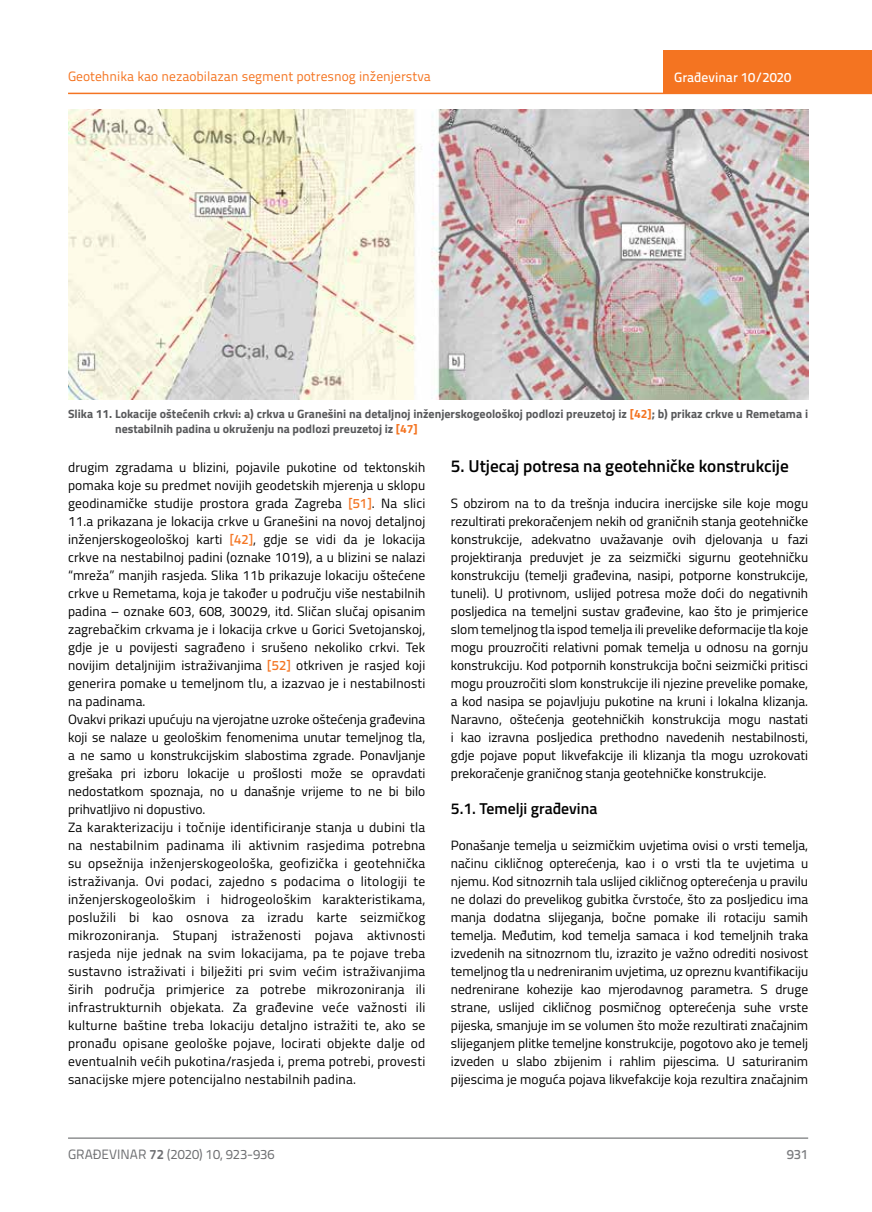
<style>
.page{position:relative;width:872px;height:1212px;background:#fff}
.page>*{position:absolute;margin:0;border:0;box-sizing:border-box;transform-origin:0 0}
.t1{font:600 17.25px "Titillium";color:#000}
.t2{font:600 15.75px "Titillium";color:#000}
.t3{font:13.5px/18px "Titillium";letter-spacing:.01em;color:#000;text-align:justify}
.t4{font:13.5px "Titillium Text 22 L";color:#f47421}
.t5{font:13.5px "Titillium Text 22 L";color:#6d6e71}
.t6{font:500 13.5px "Titillium Text 22 L";color:#fff}
.t7{font:500 13.5px "Titillium Text 22 L";color:#797a7d}
.t8{font:700 12px/15px "Titillium";color:#58595b}
.s1{color:#f47421}
.s2{font-family:"Titillium Text 22 L";font-weight:500;color:#f47421}
.s3{font-weight:700}
</style>
<div class="page">
<hr style="left:68px;top:93px;width:804px;height:1px;background:#f47421">
<div style="left:663px;top:50px;width:209px;height:44px;background:#f47421"></div>
<hr style="left:68px;top:1138px;width:740px;height:1px;background:#58595b">
<img style="left:68px;top:109px;width:740px;height:291px">
<p class="t4" style="left:68px;top:66px;width:364px">Geotehnika kao nezaobilazan segment potresnog inženjerstva</p>
<p class="t6" style="left:674px;top:67px;width:118px">Građevinar 10/2020</p>
<p class="t8" style="left:115px;top:405px;width:694px;text-indent:-47px">Slika 11. Lokacije oštećenih crkvi: a) crkva u Granešini na detaljnoj inženjerskogeološkoj podlozi preuzetoj iz <span class="s1">[42]</span>; b) prikaz crkve u Remetama i nestabilnih padina u okruženju na podlozi preuzetoj iz <span class="s1">[47]</span></p>
<p class="t3" style="left:68px;top:457px;width:359px;text-align:left">drugim zgradama u blizini, pojavile pukotine od tektonskih pomaka koje su predmet novijih geodetskih mjerenja u sklopu geodinamičke studije prostora grada Zagreba <span class="s2">[51]</span>. Na slici 11.a prikazana je lokacija crkve u Granešini na novoj detaljnoj inženjerskogeološkoj karti <span class="s2">[42]</span>, gdje se vidi da je lokacija crkve na nestabilnoj padini (oznake 1019), a u blizini se nalazi “mreža” manjih rasjeda. Slika 11b prikazuje lokaciju oštećene crkve u Remetama, koja je također u području više nestabilnih padina – oznake 603, 608, 30029, itd. Sličan slučaj opisanim zagrebačkim crkvama je i lokacija crkve u Gorici Svetojanskoj, gdje je u povijesti sagrađeno i srušeno nekoliko crkvi. Tek novijim detaljnijim istraživanjima <span class="s2">[52]</span> otkriven je rasjed koji generira pomake u temeljnom tlu, a izazvao je i nestabilnosti na padinama.<br>Ovakvi prikazi upućuju na vjerojatne uzroke oštećenja građevina koji se nalaze u geološkim fenomenima unutar temeljnog tla, a ne samo u konstrukcijskim slabostima zgrade. Ponavljanje grešaka pri izboru lokacije u prošlosti može se opravdati nedostatkom spoznaja, no u današnje vrijeme to ne bi bilo prihvatljivo ni dopustivo.<br>Za karakterizaciju i točnije identificiranje stanja u dubini tla na nestabilnim padinama ili aktivnim rasjedima potrebna su opsežnija inženjerskogeološka, geofizička i geotehnička istraživanja. Ovi podaci, zajedno s podacima o litologiji te inženjerskogeološkim i hidrogeološkim karakteristikama, poslužili bi kao osnova za izradu karte seizmičkog mikrozoniranja. Stupanj istraženosti pojava aktivnosti rasjeda nije jednak na svim lokacijama, pa te pojave treba sustavno istraživati i bilježiti pri svim većim istraživanjima širih područja primjerice za potrebe mikrozoniranja ili infrastrukturnih objekata. Za građevine veće važnosti ili kulturne baštine treba lokaciju detaljno istražiti te, ako se pronađu opisane geološke pojave, locirati objekte dalje od eventualnih većih pukotina/rasjeda i, prema potrebi, provesti sanacijske mjere potencijalno nestabilnih padina.</p>
<p class="t1" style="left:451px;top:453px;width:339px">5. Utjecaj potresa na geotehničke konstrukcije</p>
<p class="t3" style="left:451px;top:493px;width:359px">S obzirom na to da trešnja inducira inercijske sile koje mogu rezultirati prekoračenjem nekih od graničnih stanja geotehničke konstrukcije, adekvatno uvažavanje ovih djelovanja u fazi projektiranja preduvjet je za seizmički sigurnu geotehničku konstrukciju (temelji građevina, nasipi, potporne konstrukcije, tuneli). U protivnom, uslijed potresa može doći do negativnih posljedica na temeljni sustav građevine, kao što je primjerice slom temeljnog tla ispod temelja ili prevelike deformacije tla koje mogu prouzročiti relativni pomak temelja u odnosu na gornju konstrukciju. Kod potpornih konstrukcija bočni seizmički pritisci mogu prouzročiti slom konstrukcije ili njezine prevelike pomake, a kod nasipa se pojavljuju pukotine na kruni i lokalna klizanja.<br>Naravno, oštećenja geotehničkih konstrukcija mogu nastati i kao izravna posljedica prethodno navedenih nestabilnosti, gdje pojave poput likvefakcije ili klizanja tla mogu uzrokovati prekoračenje graničnog stanja geotehničke konstrukcije.</p>
<p class="t2" style="left:451px;top:797px;width:148px">5.1. Temelji građevina</p>
<p class="t3" style="left:451px;top:836px;width:359px">Ponašanje temelja u seizmičkim uvjetima ovisi o vrsti temelja, načinu cikličnog opterećenja, kao i o vrsti tla te uvjetima u njemu. Kod sitnozrnih tala uslijed cikličnog opterećenja u pravilu ne dolazi do prevelikog gubitka čvrstoće, što za posljedicu ima manja dodatna slijeganja, bočne pomake ili rotaciju samih temelja. Međutim, kod temelja samaca i kod temeljnih traka izvedenih na sitnozrnom tlu, izrazito je važno odrediti nosivost temeljnog tla u nedreniranim uvjetima, uz opreznu kvantifikaciju nedrenirane kohezije kao mjerodavnog parametra. S druge strane, uslijed cikličnog posmičnog opterećenja suhe vrste pijeska, smanjuje im se volumen što može rezultirati značajnim slijeganjem plitke temeljne konstrukcije, pogotovo ako je temelj izveden u slabo zbijenim i rahlim pijescima. U saturiranim pijescima je moguća pojava likvefakcije koja rezultira značajnim</p>
<p class="t5" style="left:68px;top:1144px;width:208px">GRAĐEVINAR <span class="s3">72</span> (2020) 10, 923-936</p>
<p class="t7" style="left:786px;top:1144px;width:23px">931</p>
</div>
